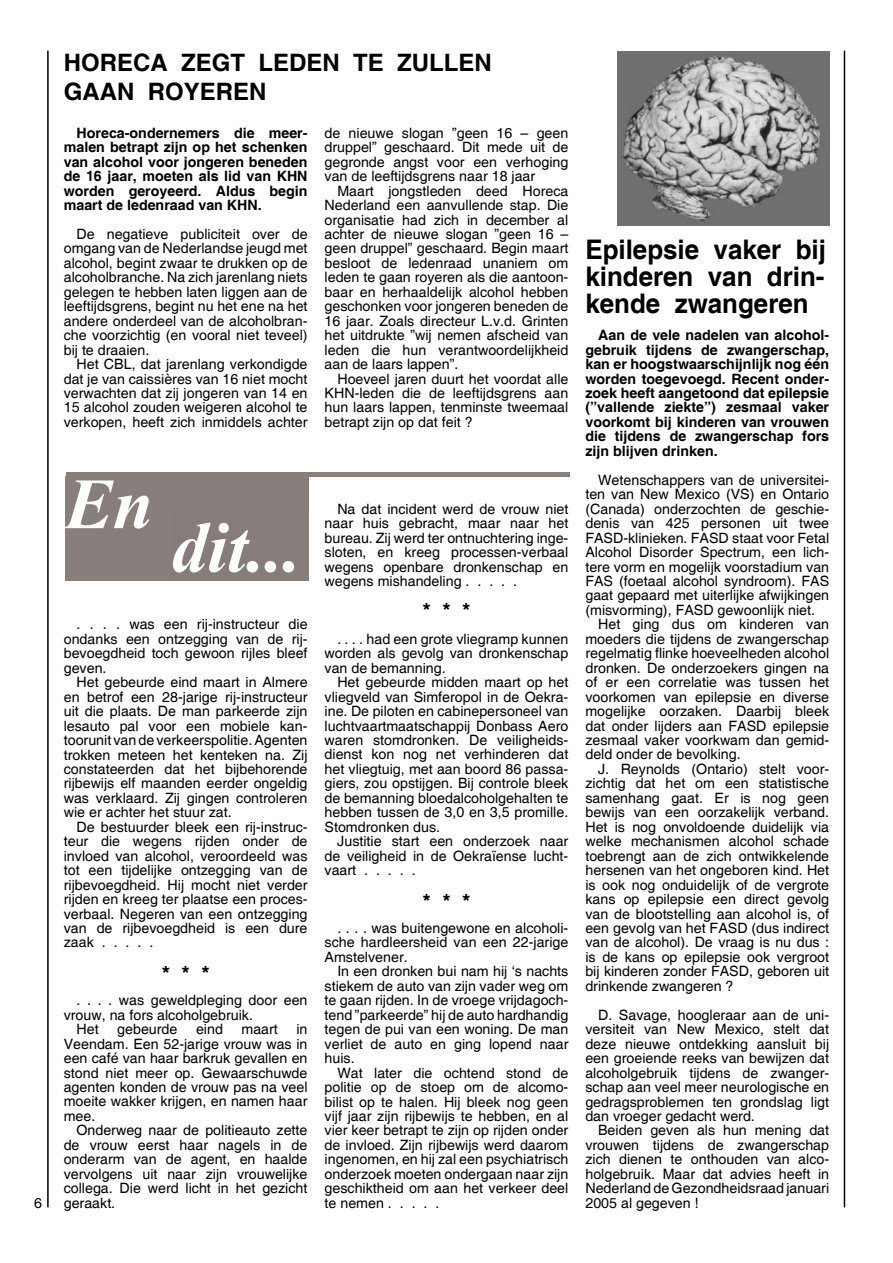
<style>
.page{position:relative;width:893px;height:1263px;background:#fff}
.page>*{position:absolute;margin:0;border:0;box-sizing:border-box;transform-origin:0 0}
.t1{font:italic 700 72px "Times New Roman";color:#fff}
.t2{font:700 27px/27px "Helvetica";color:#000;text-align:justify;scale:.96 1}
.t3{font:700 24px/28.8px "Helvetica";color:#000}
.t4{font:700 21px "Helvetica";color:#000}
.t5{font:14.25px/14.4px "Helvetica";color:#000;text-align:justify}
.t6{font:700 14.25px/14.4px "Helvetica";color:#000;text-align:justify}
</style>
<div class="page">
<hr style="left:47px;top:51px;width:2px;height:1156px;background:#000">
<hr style="left:844px;top:51px;width:1px;height:1156px;background:#000">
<hr style="left:66px;top:472px;width:503px;height:4px;background:#887f7c">
<div style="left:65px;top:476px;width:244px;height:105px;background:#887f7c"></div>
<img style="left:618px;top:51px;width:212px;height:174px">
<h3 class="t3" style="left:64px;top:50px;width:430px">HORECA ZEGT LEDEN TE ZULLEN<br>GAAN ROYEREN</h3>
<p class="t5" style="left:325px;top:126px;width:245px">de nieuwe slogan ”geen 16 – geen druppel” geschaard. Dit mede uit de gegronde angst voor een verhoging van de leeftijdsgrens naar 18 jaar</p>
<p class="t5" style="left:325px;top:184px;width:245px;text-indent:13px">Maart jongstleden deed Horeca Nederland een aanvullende stap. Die organisatie had zich in december al achter de nieuwe slogan ”geen 16 – geen druppel” geschaard. Begin maart besloot de ledenraad unaniem om leden te gaan royeren als die aantoon&shy;baar en herhaaldelijk alcohol hebben geschonken voor jongeren beneden de 16 jaar. Zoals directeur L.v.d. Grinten het uitdrukte ”wij nemen afscheid van leden die hun verantwoordelijkheid aan de laars lappen”.</p>
<p class="t5" style="left:325px;top:372px;width:245px;text-indent:13px">Hoeveel jaren duurt het voordat alle KHN-leden die de leeftijdsgrens aan hun laars lappen, tenminste tweemaal betrapt zijn op dat feit ?</p>
<p class="t6" style="left:64px;top:126px;width:245px;text-indent:13px">Horeca-ondernemers die meer&shy;malen betrapt zijn op het schenken van alcohol voor jongeren beneden de 16 jaar, moeten als lid van KHN worden geroyeerd. Aldus begin maart de ledenraad van KHN.</p>
<p class="t5" style="left:64px;top:227px;width:245px;text-indent:13px">De negatieve publiciteit over de omgang van de Nederlandse jeugd met alcohol, begint zwaar te drukken op de alcoholbranche. Na zich jarenlang niets gelegen te hebben laten liggen aan de leeftijdsgrens, begint nu het ene na het andere onderdeel van de alcoholbran&shy;che voorzichtig (en vooral niet teveel) bij te draaien.</p>
<p class="t5" style="left:64px;top:357px;width:245px;text-indent:13px">Het CBL, dat jarenlang verkondigde dat je van caissières van 16 niet mocht verwachten dat zij jongeren van 14 en 15 alcohol zouden weigeren alcohol te verkopen, heeft zich inmiddels achter</p>
<h1 class="t1" style="left:65px;top:454px;width:90px">En</h1>
<h1 class="t1" style="left:171px;top:497px;width:132px">dit...</h1>
<p class="t5" style="left:64px;top:618px;width:245px;text-indent:13px">. . . . was een rij-instructeur die ondanks een ontzegging van de rij&shy;bevoegdheid toch gewoon rijles bleef geven.</p>
<p class="t5" style="left:64px;top:675px;width:245px;text-indent:13px">Het gebeurde eind maart in Almere en betrof een 28-jarige rij-instructeur uit die plaats. De man parkeerde zijn lesauto pal voor een mobiele kan&shy;toorunit van de verkeerspolitie.Agenten trokken meteen het kenteken na. Zij constateerden dat het bijbehorende rijbewijs elf maanden eerder ongeldig was verklaard. Zij gingen controleren wie er achter het stuur zat.</p>
<p class="t5" style="left:64px;top:820px;width:245px;text-indent:13px">De bestuurder bleek een rij-instruc&shy;teur die wegens rijden onder de invloed van alcohol, veroordeeld was tot een tijdelijke ontzegging van de rijbevoegdheid. Hij mocht niet verder rijden en kreeg ter plaatse een proces&shy;verbaal. Negeren van een ontzegging van de rijbevoegdheid is een dure zaak . . . . .</p>
<h3 class="t4" style="left:162px;top:961px;width:49px">* * *</h3>
<p class="t5" style="left:77px;top:993px;width:233px">. . . . was geweldpleging door een</p>
<p class="t5" style="left:64px;top:1008px;width:191px">vrouw, na fors alcoholgebruik.</p>
<p class="t5" style="left:77px;top:1022px;width:24px">Het</p>
<p class="t5" style="left:117px;top:1022px;width:62px">gebeurde</p>
<p class="t5" style="left:196px;top:1022px;width:28px">eind</p>
<p class="t5" style="left:241px;top:1022px;width:38px">maart</p>
<p class="t5" style="left:64px;top:1022px;width:245px;text-indent:233px">in Veendam. Een 52-jarige vrouw was in een café van haar barkruk gevallen en stond niet meer op. Gewaarschuwde agenten konden de vrouw pas na veel moeite wakker krijgen, en namen haar mee.</p>
<p class="t5" style="left:64px;top:1124px;width:245px;text-indent:13px">Onderweg naar de politieauto zette de vrouw eerst haar nagels in de onderarm van de agent, en haalde vervolgens uit naar zijn vrouwelijke collega. Die werd licht in het gezicht geraakt.</p>
<p class="t5" style="left:325px;top:502px;width:245px;text-indent:13px">Na dat incident werd de vrouw niet naar huis gebracht, maar naar het bureau. Zij werd ter ontnuchtering inge&shy;sloten, en kreeg processen-verbaal wegens openbare dronkenschap en wegens mishandeling . . . . .</p>
<h3 class="t4" style="left:423px;top:598px;width:49px">* * *</h3>
<p class="t5" style="left:325px;top:632px;width:245px;text-indent:13px">. . . . had een grote vliegramp kunnen worden als gevolg van dronkenschap van de bemanning.</p>
<p class="t5" style="left:325px;top:675px;width:245px;text-indent:13px">Het gebeurde midden maart op het vliegveld van Simferopol in de Oekra&shy;ïne. De piloten en cabinepersoneel van luchtvaartmaatschappij Donbass Aero waren stomdronken. De veiligheids&shy;dienst kon nog net verhinderen dat het vliegtuig, met aan boord 86 passa&shy;giers, zou opstijgen. Bij controle bleek de bemanning bloedalcoholgehalten te hebben tussen de 3,0 en 3,5 promille.<br>Stomdronken dus.</p>
<p class="t5" style="left:325px;top:834px;width:245px;text-indent:13px">Justitie start een onderzoek naar de veiligheid in de Oekraïense lucht&shy;vaart . . . . .</p>
<h3 class="t4" style="left:423px;top:888px;width:49px">* * *</h3>
<p class="t5" style="left:325px;top:921px;width:245px;text-indent:13px">. . . . was buitengewone en alcoholi&shy;sche hardleersheid van een 22-jarige Amstelvener.</p>
<p class="t5" style="left:325px;top:965px;width:245px;text-indent:13px">In een dronken bui nam hij ‘s nachts stiekem de auto van zijn vader weg om te gaan rijden. In de vroege vrijdagoch&shy;tend ”parkeerde” hij de auto hardhandig tegen de pui van een woning. De man verliet de auto en ging lopend naar huis.</p>
<p class="t5" style="left:325px;top:1066px;width:245px;text-indent:13px">Wat later die ochtend stond de politie op de stoep om de alcomo&shy;bilist op te halen. Hij bleek nog geen vijf jaar zijn rijbewijs te hebben, en al vier keer betrapt te zijn op rijden onder de invloed. Zijn rijbewijs werd daarom ingenomen, en hij zal een psychiatrisch onderzoek moeten ondergaan naar zijn geschiktheid om aan het verkeer deel te nemen . . . . .</p>
<h2 class="t2" style="left:585px;top:237px;width:252px">Epilepsie vaker bij kinderen van drin&shy;kende zwangeren</h2>
<p class="t6" style="left:585px;top:329px;width:245px;text-indent:13px">Aan de vele nadelen van alcohol&shy;gebruik tijdens de zwangerschap, kan er hoogstwaarschijnlijk nog één worden toegevoegd. Recent onder&shy;zoek heeft aangetoond dat epilepsie (”vallende ziekte”) zesmaal vaker voorkomt bij kinderen van vrouwen die tijdens de zwangerschap fors zijn blijven drinken.</p>
<p class="t5" style="left:598px;top:473px;width:233px">Wetenschappers van de universitei-</p>
<p class="t5" style="left:585px;top:487px;width:245px">ten van New Mexico (VS) en Ontario</p>
<p class="t5" style="left:585px;top:502px;width:245px">(Canada) onderzochten de geschie-</p>
<p class="t5" style="left:585px;top:516px;width:245px">denis van 425 personen uit twee</p>
<p class="t5" style="left:585px;top:531px;width:245px">FASD-klinieken. FASD staat voor Fetal</p>
<p class="t5" style="left:585px;top:545px;width:245px">Alcohol Disorder Spectrum, een lich-</p>
<p class="t5" style="left:585px;top:560px;width:245px">tere vorm en mogelijk voorstadium van</p>
<p class="t5" style="left:585px;top:574px;width:245px">FAS (foetaal alcohol syndroom). FAS</p>
<p class="t5" style="left:585px;top:589px;width:245px">gaat gepaard met uiterlijke afwijkingen</p>
<p class="t5" style="left:585px;top:603px;width:231px">(misvorming), FASD gewoonlijk niet.</p>
<p class="t5" style="left:598px;top:618px;width:233px">Het ging dus om kinderen van</p>
<p class="t5" style="left:585px;top:632px;width:245px">moeders die tijdens de zwangerschap</p>
<p class="t5" style="left:585px;top:647px;width:245px">regelmatig flinke hoeveelheden alcohol</p>
<p class="t5" style="left:585px;top:661px;width:245px">dronken. De onderzoekers gingen na</p>
<p class="t5" style="left:585px;top:675px;width:245px">of er een correlatie was tussen het</p>
<p class="t5" style="left:585px;top:690px;width:245px">voorkomen van epilepsie en diverse</p>
<p class="t5" style="left:585px;top:704px;width:245px">mogelijke oorzaken. Daarbij bleek</p>
<p class="t5" style="left:585px;top:719px;width:245px">dat onder lijders aan FASD epilepsie</p>
<p class="t5" style="left:585px;top:733px;width:245px">zesmaal vaker voorkwam dan gemid-</p>
<p class="t5" style="left:585px;top:748px;width:157px">deld onder de bevolking.</p>
<p class="t5" style="left:598px;top:762px;width:233px">J. Reynolds (Ontario) stelt voor-</p>
<p class="t5" style="left:585px;top:777px;width:245px">zichtig dat het om een statistische</p>
<p class="t5" style="left:585px;top:791px;width:245px">samenhang gaat. Er is nog geen</p>
<p class="t5" style="left:585px;top:806px;width:245px">bewijs van een oorzakelijk verband.</p>
<p class="t5" style="left:585px;top:820px;width:245px">Het is nog onvoldoende duidelijk via</p>
<p class="t5" style="left:585px;top:834px;width:245px">welke mechanismen alcohol schade</p>
<p class="t5" style="left:585px;top:849px;width:245px">toebrengt aan de zich ontwikkelende</p>
<p class="t5" style="left:585px;top:863px;width:245px">hersenen van het ongeboren kind. Het</p>
<p class="t5" style="left:585px;top:878px;width:245px">is ook nog onduidelijk of de vergrote</p>
<p class="t5" style="left:585px;top:892px;width:245px">kans op epilepsie een direct gevolg</p>
<p class="t5" style="left:585px;top:907px;width:245px">van de blootstelling aan alcohol is, of</p>
<p class="t5" style="left:585px;top:921px;width:245px">een gevolg van het FASD (dus indirect</p>
<p class="t5" style="left:585px;top:936px;width:245px">van de alcohol). De vraag is nu dus :</p>
<p class="t5" style="left:585px;top:950px;width:245px">is de kans op epilepsie ook vergroot</p>
<p class="t5" style="left:585px;top:965px;width:245px">bij kinderen zonder FASD, geboren uit</p>
<p class="t5" style="left:585px;top:979px;width:150px">drinkende zwangeren ?</p>
<p class="t5" style="left:585px;top:1008px;width:245px;text-indent:13px">D. Savage, hoogleraar aan de uni&shy;versiteit van New Mexico, stelt dat deze nieuwe ontdekking aansluit bij een groeiende reeks van bewijzen dat alcoholgebruik tijdens de zwanger&shy;schap aan veel meer neurologische en gedragsproblemen ten grondslag ligt dan vroeger gedacht werd.</p>
<p class="t5" style="left:585px;top:1124px;width:245px;text-indent:13px">Beiden geven als hun mening dat vrouwen tijdens de zwangerschap zich dienen te onthouden van alco&shy;holgebruik. Maar dat advies heeft in Nederland de Gezondheidsraad januari 2005 al gegeven !</p>
</div>
